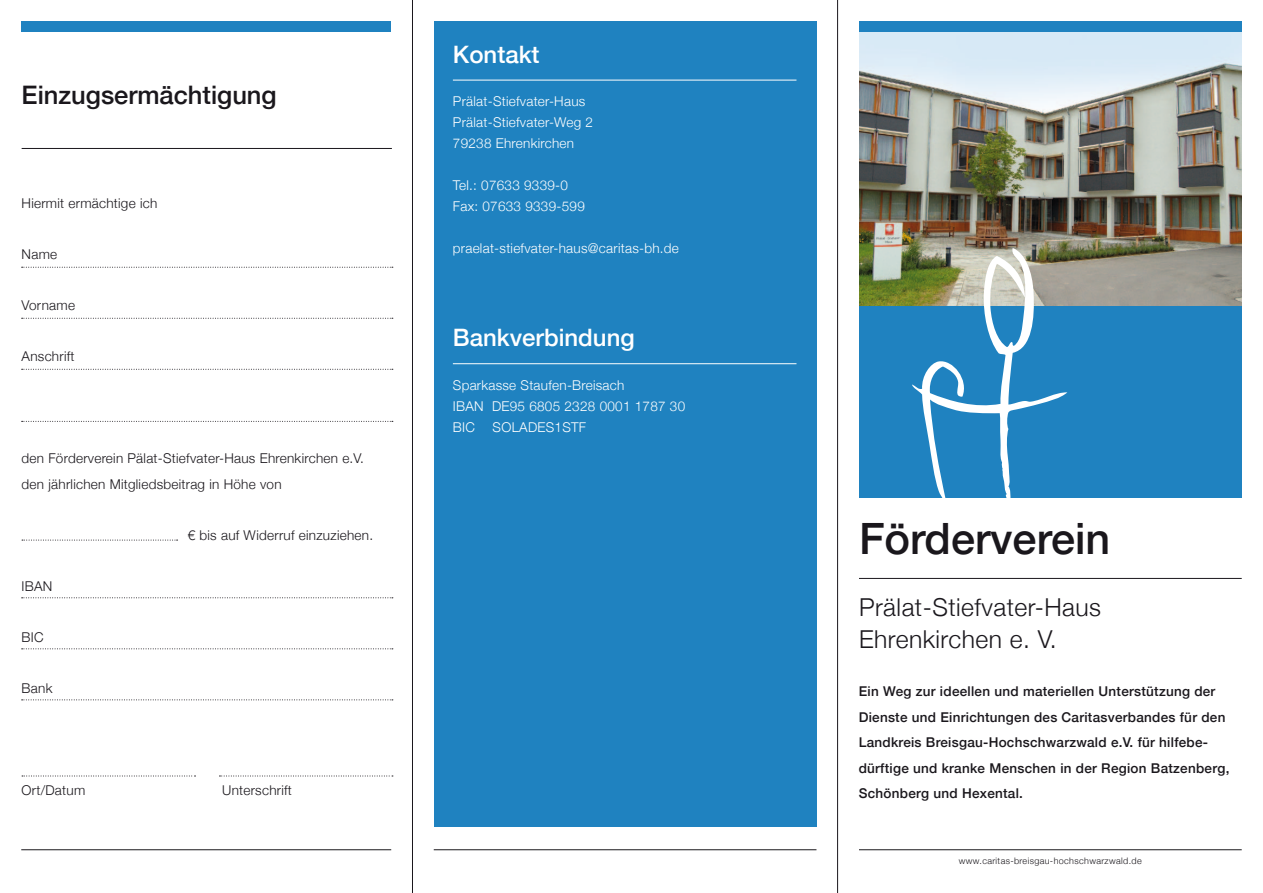
<style>
.page{position:relative;width:1263px;height:893px;background:#fff}
.page>*{position:absolute;margin:0;border:0;box-sizing:border-box;transform-origin:0 0}
.t1{font:500 43.2px "Helvetica Neue";color:#1a171c}
.t2{font:500 25.5px "Helvetica Neue";color:#1a171c}
.t3{font:300 24.75px/31.8px "Helvetica Neue";letter-spacing:.02em;color:#1a171c}
.t4{font:500 24px "Helvetica Neue";color:#fff}
.t5{font:500 13.5px/25.5px "Helvetica Neue";letter-spacing:.02em;color:#1a171c}
.t6{font:300 13.5px/21px "Helvetica Neue";letter-spacing:.02em;color:#fff}
.t7{font:300 13.5px/25.5px "Helvetica Neue";letter-spacing:.02em;color:#1a171c}
.t8{font:300 9px "Helvetica Neue";letter-spacing:.04em;color:#1a171c}
</style>
<div class="page">
<hr style="left:837px;top:0;width:1px;height:893px;background:#1a171c">
<hr style="left:412px;top:0;width:1px;height:893px;background:#1a171c">
<hr style="left:859px;top:578px;width:383px;height:1px;background:#1a171c">
<hr style="left:859px;top:849px;width:383px;height:1px;background:#1a171c">
<div style="left:434px;top:21px;width:382px;height:806px;background:#1f82c0"></div>
<hr style="left:434px;top:849px;width:382px;height:1px;background:#1a171c">
<hr style="left:21px;top:849px;width:370px;height:1px;background:#1a171c">
<hr style="left:453px;top:80px;width:343px;height:1px;background:#fff">
<div style="left:21px;top:21px;width:370px;height:11px;background:#1f82c0"></div>
<img style="left:859px;top:32px;width:383px;height:274px">
<div style="left:859px;top:306px;width:383px;height:192px;background:#1f82c0"></div>
<div style="left:859px;top:21px;width:383px;height:11px;background:#1f82c0"></div>
<svg style="left:912px;top:248px;width:155px;height:250px"></svg>
<hr style="left:22px;top:148px;width:370px;height:1px;background:#1a171c">
<svg style="left:22px;top:267px;width:371px;height:1px"></svg>
<svg style="left:22px;top:318px;width:371px;height:1px"></svg>
<svg style="left:22px;top:421px;width:371px;height:1px"></svg>
<svg style="left:22px;top:369px;width:371px;height:1px"></svg>
<svg style="left:22px;top:540px;width:156px;height:1px"></svg>
<svg style="left:22px;top:597px;width:371px;height:1px"></svg>
<svg style="left:22px;top:648px;width:371px;height:1px"></svg>
<svg style="left:22px;top:699px;width:371px;height:1px"></svg>
<svg style="left:22px;top:776px;width:174px;height:1px"></svg>
<svg style="left:219px;top:776px;width:174px;height:1px"></svg>
<hr style="left:453px;top:363px;width:343px;height:1px;background:#fff">
<h2 class="t2" style="left:22px;top:74px;width:257px">Einzugsermächtigung</h2>
<p class="t7" style="left:22px;top:190px;width:137px">Hiermit ermächtige ich</p>
<p class="t7" style="left:22px;top:241px;width:37px">Name</p>
<p class="t7" style="left:22px;top:292px;width:55px">Vorname</p>
<p class="t7" style="left:22px;top:343px;width:54px">Anschrift</p>
<p class="t7" style="left:22px;top:445px;width:344px">den Förderverein Pälat-Stiefvater-Haus Ehrenkirchen e.V. den jährlichen Mitgliedsbeitrag in Höhe von</p>
<p class="t7" style="left:188px;top:521px;width:187px">€ bis auf Widerruf einzuziehen.</p>
<p class="t7" style="left:22px;top:572px;width:32px">IBAN</p>
<p class="t7" style="left:22px;top:623px;width:24px">BIC</p>
<p class="t7" style="left:22px;top:674px;width:32px">Bank</p>
<p class="t7" style="left:22px;top:776px;width:65px">Ort/Datum</p>
<p class="t7" style="left:222px;top:776px;width:71px">Unterschrift</p>
<h3 class="t4" style="left:453px;top:35px;width:88px">Kontakt</h3>
<p class="t6" style="left:453px;top:90px;width:142px">Prälat-Stiefvater-Haus<br>Prälat-Stiefvater-Weg 2<br>79238 Ehrenkirchen</p>
<p class="t6" style="left:453px;top:174px;width:133px">Tel.: 07633 9339-0<br>Fax: 07633 9339-599</p>
<p class="t6" style="left:453px;top:237px;width:228px">praelat-stiefvater-haus@caritas-bh.de</p>
<h3 class="t4" style="left:453px;top:318px;width:183px">Bankverbindung</h3>
<p class="t6" style="left:453px;top:373px;width:234px">Sparkasse Staufen-Breisach<br>IBAN DE95 6805 2328 0001 1787 30<br>BIC</p>
<p class="t6" style="left:493px;top:415px;width:95px">SOLADES1STF</p>
<h1 class="t1" style="left:859px;top:504px;width:253px">Förderverein</h1>
<h3 class="t3" style="left:859px;top:589px;width:244px">Prälat-Stiefvater-Haus<br>Ehrenkirchen e. V.</h3>
<p class="t5" style="left:859px;top:677px;width:372px">Ein Weg zur ideellen und materiellen Unterstützung der Dienste und Einrichtungen des Caritasverbandes für den Landkreis Breisgau-Hochschwarzwald e.V. für hilfebe&shy;dürftige und kranke Menschen in der Region Batzenberg, Schönberg und Hexental.</p>
<p class="t8" style="left:959px;top:854px;width:184px">www.caritas-breisgau-hochschwarzwald.de</p>
</div>
